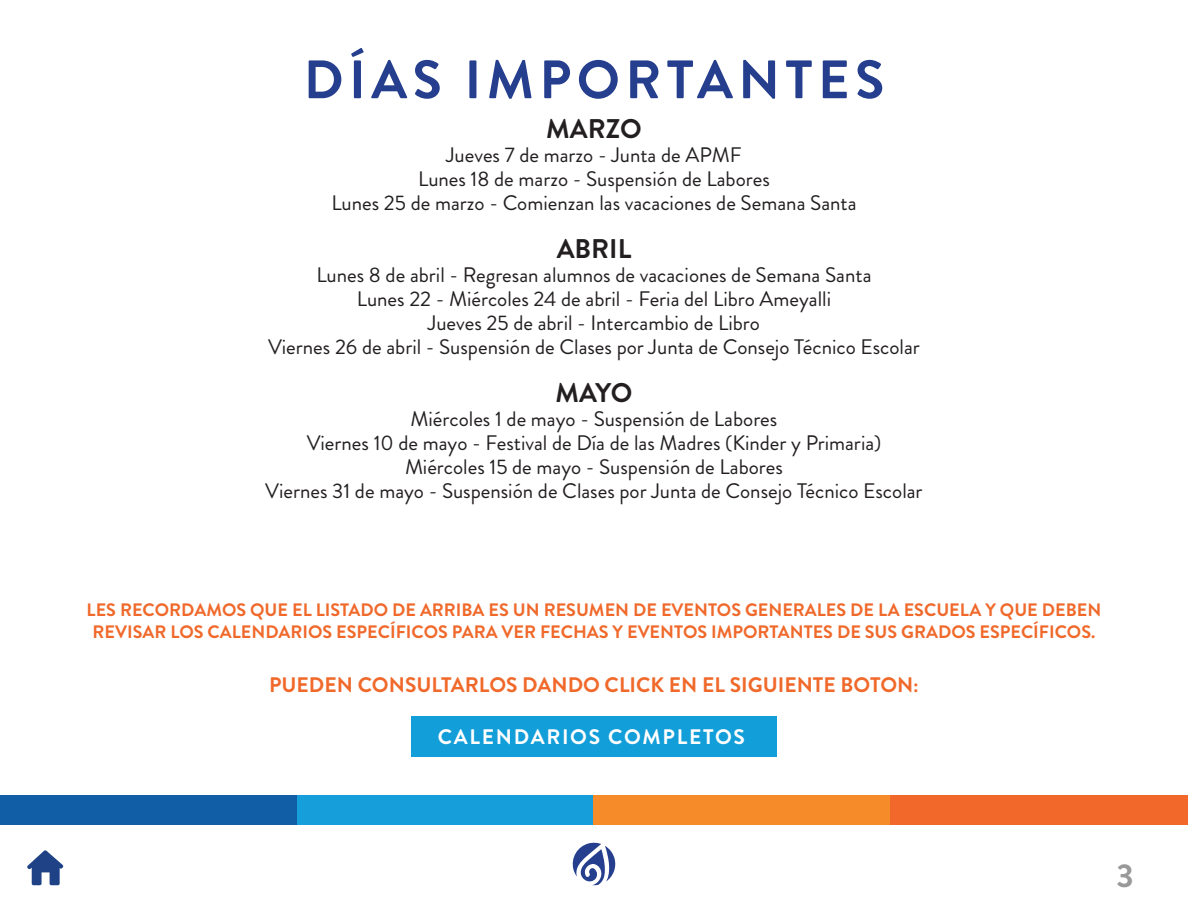
<style>
.page{position:relative;width:1188px;height:918px;background:#fff}
.page>*{position:absolute;margin:0;border:0;box-sizing:border-box;transform-origin:0 0}
.t1{font:700 54px "Brandon Grotesque";letter-spacing:.1em;color:#253f8e}
.t2{font:700 33px "Brandon Grotesque";color:#9a9999}
.t3{font:700 27px "Brandon Grotesque";color:#231f20}
.t4{font:21px "Brandon Grotesque";color:#231f20}
.t5{font:700 21px "Brandon Grotesque";color:#f0692b}
.t6{font:700 21px "Brandon Grotesque";letter-spacing:.08em;color:#fff}
.t7{font:700 18px/21.6px "Brandon Grotesque";color:#f0692b;text-align:center}
</style>
<div class="page">
<svg style="left:27px;top:850px;width:36px;height:35px"></svg>
<div style="left:411px;top:717px;width:366px;height:40px;background:#129ed9"></div>
<div style="left:0;top:795px;width:298px;height:30px;background:#115ea7"></div>
<div style="left:297px;top:795px;width:298px;height:30px;background:#159eda"></div>
<div style="left:593px;top:795px;width:298px;height:30px;background:#f68c29"></div>
<div style="left:890px;top:795px;width:298px;height:30px;background:#f2682a"></div>
<svg style="left:572px;top:842px;width:44px;height:43px"></svg>
<p class="t1" style="left:304px;top:42px;width:582px">DÍAS IMPORTANTES</p>
<p class="t3" style="left:546px;top:110px;width:97px">MARZO</p>
<p class="t4" style="left:446px;top:140px;width:297px">Jueves 7 de marzo - Junta de APMF</p>
<p class="t4" style="left:418px;top:164px;width:353px">Lunes 18 de marzo - Suspensión de Labores</p>
<p class="t4" style="left:331px;top:188px;width:527px">Lunes 25 de marzo - Comienzan las vacaciones de Semana Santa</p>
<p class="t3" style="left:557px;top:230px;width:76px">ABRIL</p>
<p class="t4" style="left:316px;top:260px;width:557px">Lunes 8 de abril - Regresan alumnos de vacaciones de Semana Santa</p>
<p class="t4" style="left:357px;top:284px;width:476px">Lunes 22 - Miércoles 24 de abril - Feria del Libro Ameyalli</p>
<p class="t4" style="left:428px;top:308px;width:334px">Jueves 25 de abril - Intercambio de Libro</p>
<p class="t4" style="left:268px;top:332px;width:653px">Viernes 26 de abril - Suspensión de Clases por Junta de Consejo Técnico Escolar</p>
<p class="t3" style="left:555px;top:374px;width:79px">MAYO</p>
<p class="t4" style="left:411px;top:404px;width:368px">Miércoles 1 de mayo - Suspensión de Labores</p>
<p class="t4" style="left:307px;top:428px;width:576px">Viernes 10 de mayo - Festival de Día de las Madres (Kinder y Primaria)</p>
<p class="t4" style="left:405px;top:452px;width:379px">Miércoles 15 de mayo - Suspensión de Labores</p>
<p class="t4" style="left:265px;top:476px;width:659px">Viernes 31 de mayo - Suspensión de Clases por Junta de Consejo Técnico Escolar</p>
<p class="t7" style="left:87px;top:600px;width:1016px">LES RECORDAMOS QUE EL LISTADO DE ARRIBA ES UN RESUMEN DE EVENTOS GENERALES DE LA ESCUELA Y QUE DEBEN<br>REVISAR LOS CALENDARIOS ESPECÍFICOS PARA VER FECHAS Y EVENTOS IMPORTANTES DE SUS GRADOS ESPECÍFICOS.</p>
<p class="t5" style="left:269px;top:670px;width:651px">PUEDEN CONSULTARLOS DANDO CLICK EN EL SIGUIENTE BOTON:</p>
<p class="t6" style="left:438px;top:722px;width:309px">CALENDARIOS COMPLETOS</p>
<h2 class="t2" style="left:1117px;top:853px;width:19px">3</h2>
</div>
